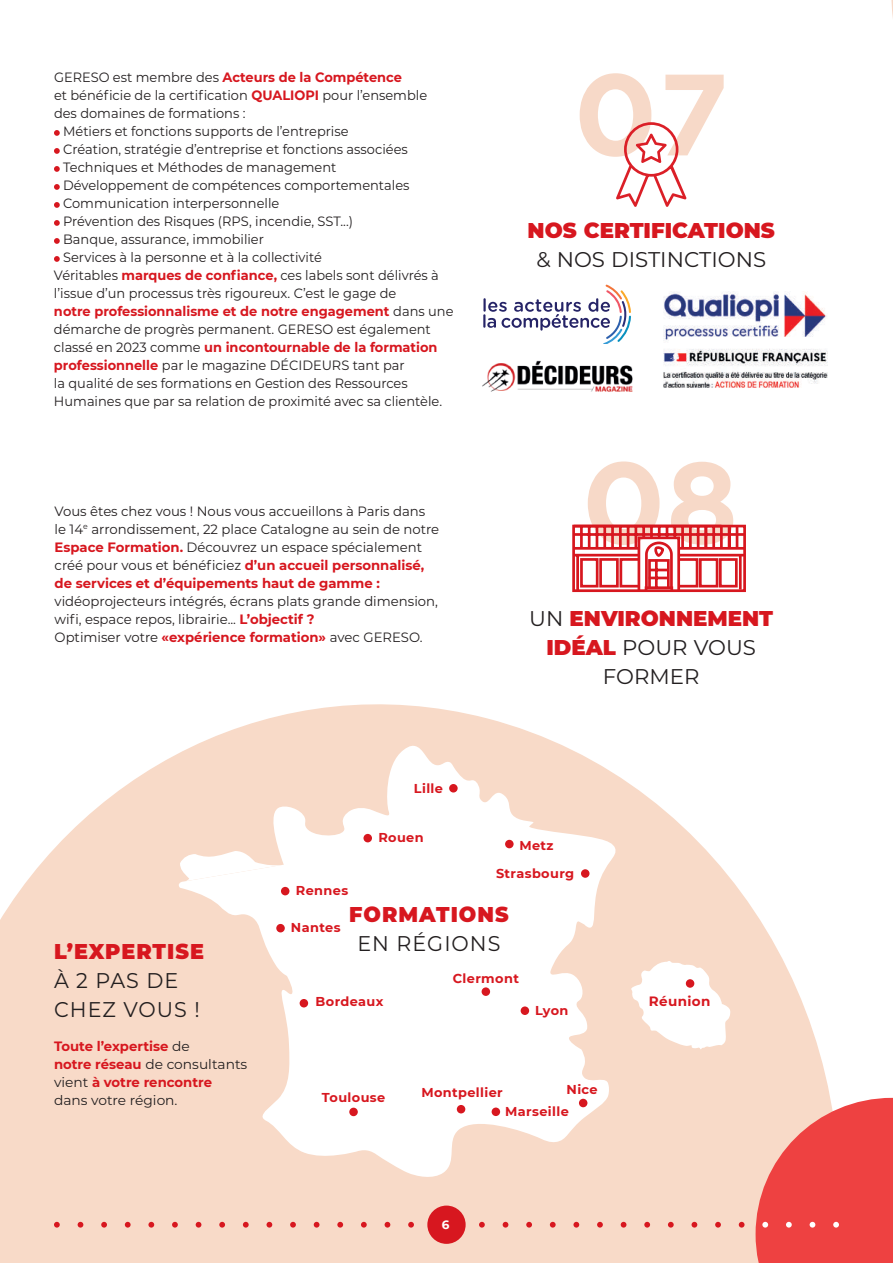
<style>
.page{position:relative;width:893px;height:1263px;background:#fff}
.page>*{position:absolute;margin:0;border:0;box-sizing:border-box;transform-origin:0 0}
.t1{font:700 115.35px "Gotham";color:#f7d9c8}
.t2{font:900 21.3px/29.1px "Montserrat";color:#d7171f;text-align:center}
.t3{font:21.3px/29.1px "Montserrat";letter-spacing:.05em;color:#231f20}
.t4{font:21.3px "Montserrat";color:#231f20}
.t5{font:900 21.3px "Montserrat";letter-spacing:.045em;color:#d7171f}
.t6{font:900 21.3px "Montserrat";letter-spacing:.05em;color:#d7171f}
.t7{font:13.5px "Montserrat";color:#231f20;scale:.96 1}
.t8{font:13.5px/18px "Montserrat";color:#231f20}
.t9{font:700 13.5px "Montserrat";color:#d7171f;scale:.96 1}
.t10{font:700 13.5px/18px "Montserrat";color:#d7171f}
.t11{font:700 13.5px "Montserrat";letter-spacing:.03em;color:#d7171f}
.t12{font:700 12.9px/22px "Montserrat";letter-spacing:.03em;color:#d7171f}
.t13{font:700 12px "Montserrat";color:#fff}
.s1{font-weight:400;color:#231f20}
.s2{font-weight:700;color:#d7171f}
</style>
<div class="page">
<svg style="left:0;top:704px;width:830px;height:559px;fill:#f8dac8"></svg>
<svg style="left:891px;top:0;width:2px;height:18px"></svg>
<svg style="left:54px;top:130px;width:6px;height:6px"></svg>
<svg style="left:54px;top:148px;width:6px;height:6px"></svg>
<svg style="left:54px;top:166px;width:6px;height:6px"></svg>
<svg style="left:54px;top:184px;width:6px;height:6px"></svg>
<svg style="left:54px;top:202px;width:6px;height:6px"></svg>
<svg style="left:54px;top:220px;width:6px;height:6px"></svg>
<svg style="left:54px;top:238px;width:6px;height:6px"></svg>
<svg style="left:54px;top:256px;width:6px;height:6px"></svg>
<svg style="left:756px;top:1098px;width:137px;height:165px;background:#ef5d5a"></svg>
<svg style="left:739px;top:1222px;width:5px;height:5px"></svg>
<svg style="left:715px;top:1222px;width:6px;height:5px"></svg>
<svg style="left:691px;top:1222px;width:6px;height:5px"></svg>
<svg style="left:668px;top:1222px;width:6px;height:5px"></svg>
<svg style="left:644px;top:1222px;width:6px;height:5px"></svg>
<svg style="left:621px;top:1222px;width:5px;height:5px"></svg>
<svg style="left:597px;top:1222px;width:6px;height:5px"></svg>
<svg style="left:573px;top:1222px;width:6px;height:5px"></svg>
<svg style="left:550px;top:1222px;width:6px;height:5px"></svg>
<svg style="left:526px;top:1222px;width:6px;height:5px"></svg>
<svg style="left:503px;top:1222px;width:5px;height:5px"></svg>
<svg style="left:479px;top:1222px;width:6px;height:5px"></svg>
<svg style="left:408px;top:1222px;width:6px;height:5px"></svg>
<svg style="left:385px;top:1222px;width:5px;height:5px"></svg>
<svg style="left:361px;top:1222px;width:6px;height:5px"></svg>
<svg style="left:337px;top:1222px;width:6px;height:5px"></svg>
<svg style="left:314px;top:1222px;width:5px;height:5px"></svg>
<svg style="left:290px;top:1222px;width:6px;height:5px"></svg>
<svg style="left:266px;top:1222px;width:6px;height:5px"></svg>
<svg style="left:243px;top:1222px;width:6px;height:5px"></svg>
<svg style="left:219px;top:1222px;width:6px;height:5px"></svg>
<svg style="left:196px;top:1222px;width:5px;height:5px"></svg>
<svg style="left:172px;top:1222px;width:6px;height:5px"></svg>
<svg style="left:148px;top:1222px;width:6px;height:5px"></svg>
<svg style="left:125px;top:1222px;width:6px;height:5px"></svg>
<svg style="left:101px;top:1222px;width:6px;height:5px"></svg>
<svg style="left:78px;top:1222px;width:5px;height:5px"></svg>
<svg style="left:54px;top:1222px;width:6px;height:5px"></svg>
<div style="left:427px;top:1205px;width:39px;height:39px;background:#d7171f;border-radius:50%"></div>
<hr style="left:574px;top:525px;width:147px;height:2px;background:#d7171f">
<hr style="left:720px;top:525px;width:3px;height:23px;background:#d7171f">
<hr style="left:728px;top:525px;width:3px;height:23px;background:#d7171f">
<hr style="left:736px;top:525px;width:2px;height:23px;background:#d7171f">
<svg style="left:572px;top:526px;width:174px;height:67px"></svg>
<svg style="left:177px;top:745px;width:441px;height:435px"></svg>
<div style="left:281px;top:887px;width:8px;height:8px;background:#d7171f;border-radius:50%"></div>
<div style="left:457px;top:1105px;width:8px;height:8px;background:#d7171f;border-radius:50%"></div>
<div style="left:492px;top:1107px;width:8px;height:9px;background:#d7171f;border-radius:50%"></div>
<div style="left:579px;top:1099px;width:8px;height:8px;background:#d7171f;border-radius:50%"></div>
<div style="left:276px;top:924px;width:9px;height:8px;background:#d7171f;border-radius:50%"></div>
<div style="left:349px;top:1108px;width:9px;height:8px;background:#d7171f;border-radius:50%"></div>
<div style="left:300px;top:999px;width:8px;height:8px;background:#d7171f;border-radius:50%"></div>
<div style="left:363px;top:834px;width:9px;height:8px;background:#d7171f;border-radius:50%"></div>
<div style="left:449px;top:784px;width:9px;height:8px;background:#d7171f;border-radius:50%"></div>
<div style="left:505px;top:840px;width:9px;height:8px;background:#d7171f;border-radius:50%"></div>
<div style="left:581px;top:869px;width:8px;height:9px;background:#d7171f;border-radius:50%"></div>
<div style="left:482px;top:987px;width:8px;height:9px;background:#d7171f;border-radius:50%"></div>
<div style="left:521px;top:1006px;width:8px;height:9px;background:#d7171f;border-radius:50%"></div>
<svg style="left:616px;top:122px;width:70px;height:85px"></svg>
<svg style="left:631px;top:961px;width:99px;height:88px"></svg>
<div style="left:686px;top:979px;width:8px;height:9px;background:#d7171f;border-radius:50%"></div>
<svg style="left:483px;top:285px;width:148px;height:59px"></svg>
<img style="left:664px;top:291px;width:164px;height:97px">
<img style="left:482px;top:360px;width:151px;height:32px">
<p class="t9" style="left:54px;top:67px;width:364px"><span class="s1">GERESO est membre des</span> Acteurs de la Compétence</p>
<p class="t7" style="left:54px;top:86px;width:390px">et bénéficie de la certification <span class="s2">QUALIOPI</span> pour l’ensemble</p>
<p class="t7" style="left:54px;top:104px;width:201px">des domaines de formations :</p>
<p class="t7" style="left:63px;top:122px;width:299px">Métiers et fonctions supports de l’entreprise</p>
<p class="t7" style="left:63px;top:140px;width:361px">Création, stratégie d’entreprise et fonctions associées</p>
<p class="t7" style="left:63px;top:158px;width:286px">Techniques et Méthodes de management</p>
<p class="t7" style="left:63px;top:176px;width:362px">Développement de compétences comportementales</p>
<p class="t7" style="left:63px;top:194px;width:227px">Communication interpersonnelle</p>
<p class="t7" style="left:63px;top:212px;width:303px">Prévention des Risques (RPS, incendie, SST...)</p>
<p class="t7" style="left:63px;top:230px;width:211px">Banque, assurance, immobilier</p>
<p class="t7" style="left:63px;top:248px;width:271px">Services à la personne et à la collectivité</p>
<p class="t7" style="left:54px;top:266px;width:402px">Véritables <span class="s2">marques de confiance,</span> ces labels sont délivrés à</p>
<p class="t7" style="left:54px;top:284px;width:358px">l’issue d’un processus très rigoureux. C’est le gage de</p>
<p class="t9" style="left:54px;top:301px;width:418px">notre professionnalisme et de notre engagement <span class="s1">dans une</span></p>
<p class="t7" style="left:54px;top:320px;width:394px">démarche de progrès permanent. GERESO est également</p>
<p class="t9" style="left:54px;top:337px;width:401px"><span class="s1">classé en 2023 comme</span> un incontournable de la formation</p>
<p class="t7" style="left:54px;top:356px;width:367px"><span class="s2">professionnelle</span> par le magazine DÉCIDEURS tant par</p>
<p class="t7" style="left:54px;top:374px;width:370px">la qualité de ses formations en Gestion des Ressources</p>
<p class="t7" style="left:54px;top:392px;width:406px">Humaines que par sa relation de proximité avec sa clientèle.</p>
<p class="t8" style="left:55px;top:502px;width:386px">Vous êtes chez vous ! Nous vous accueillons à Paris dans le 14<sup>e</sup> arrondissement, 22 place Catalogne au sein de notre <span class="s2">Espace Formation.</span> Découvrez un espace spécialement créé pour vous et bénéficiez <span class="s2">d’un accueil personnalisé, de services et d’équipements haut de gamme :</span></p>
<p class="t8" style="left:55px;top:592px;width:385px">vidéoprojecteurs intégrés, écrans plats grande dimension, wifi, espace repos, librairie... <span class="s2">L’objectif ?<br></span>Optimiser votre <span class="s2">«expérience formation»</span> avec GERESO.</p>
<p class="t12" style="left:414px;top:776px;width:31px">Lille</p>
<p class="t12" style="left:378px;top:826px;width:47px">Rouen</p>
<h1 class="t1" style="left:573px;top:48px;width:157px">07</h1>
<h2 class="t2" style="left:528px;top:214px;width:249px">NOS CERTIFICATIONS</h2>
<h2 class="t4" style="left:536px;top:245px;width:231px">&amp; NOS DISTINCTIONS</h2>
<h1 class="t1" style="left:582px;top:436px;width:158px">08</h1>
<h2 class="t2" style="left:529px;top:602px;width:245px"><span class="s1">UN</span> ENVIRONNEMENT<br>IDÉAL <span class="s1">POUR VOUS<br>FORMER</span></h2>
<p class="t12" style="left:496px;top:830px;width:80px;line-height:28px;text-align:center">Metz<br>Strasbourg</p>
<h2 class="t5" style="left:54px;top:935px;width:151px">L’EXPERTISE</h2>
<h2 class="t3" style="left:54px;top:965px;width:147px">À 2 PAS DE<br>CHEZ VOUS !</h2>
<p class="t10" style="left:54px;top:1037px;width:195px">Toute l’expertise <span class="s1">de<br></span>notre réseau <span class="s1">de consultants vient</span> à votre rencontre <span class="s1">dans votre région.</span></p>
<p class="t12" style="left:296px;top:879px;width:54px">Rennes</p>
<p class="t12" style="left:291px;top:916px;width:51px">Nantes</p>
<h2 class="t6" style="left:349px;top:898px;width:161px">FORMATIONS</h2>
<h2 class="t3" style="left:357px;top:928px;width:145px">EN RÉGIONS</h2>
<p class="t12" style="left:316px;top:990px;width:69px">Bordeaux</p>
<p class="t12" style="left:322px;top:1086px;width:65px">Toulouse</p>
<p class="t12" style="left:453px;top:966px;width:68px">Clermont</p>
<p class="t12" style="left:535px;top:999px;width:35px">Lyon</p>
<p class="t12" style="left:421px;top:1081px;width:83px">Montpellier</p>
<p class="t12" style="left:505px;top:1078px;width:94px;text-indent:61px">Nice<br>Marseille</p>
<p class="t13" style="left:442px;top:1216px;width:9px">6</p>
<p class="t11" style="left:649px;top:991px;width:63px">Réunion</p>
</div>
